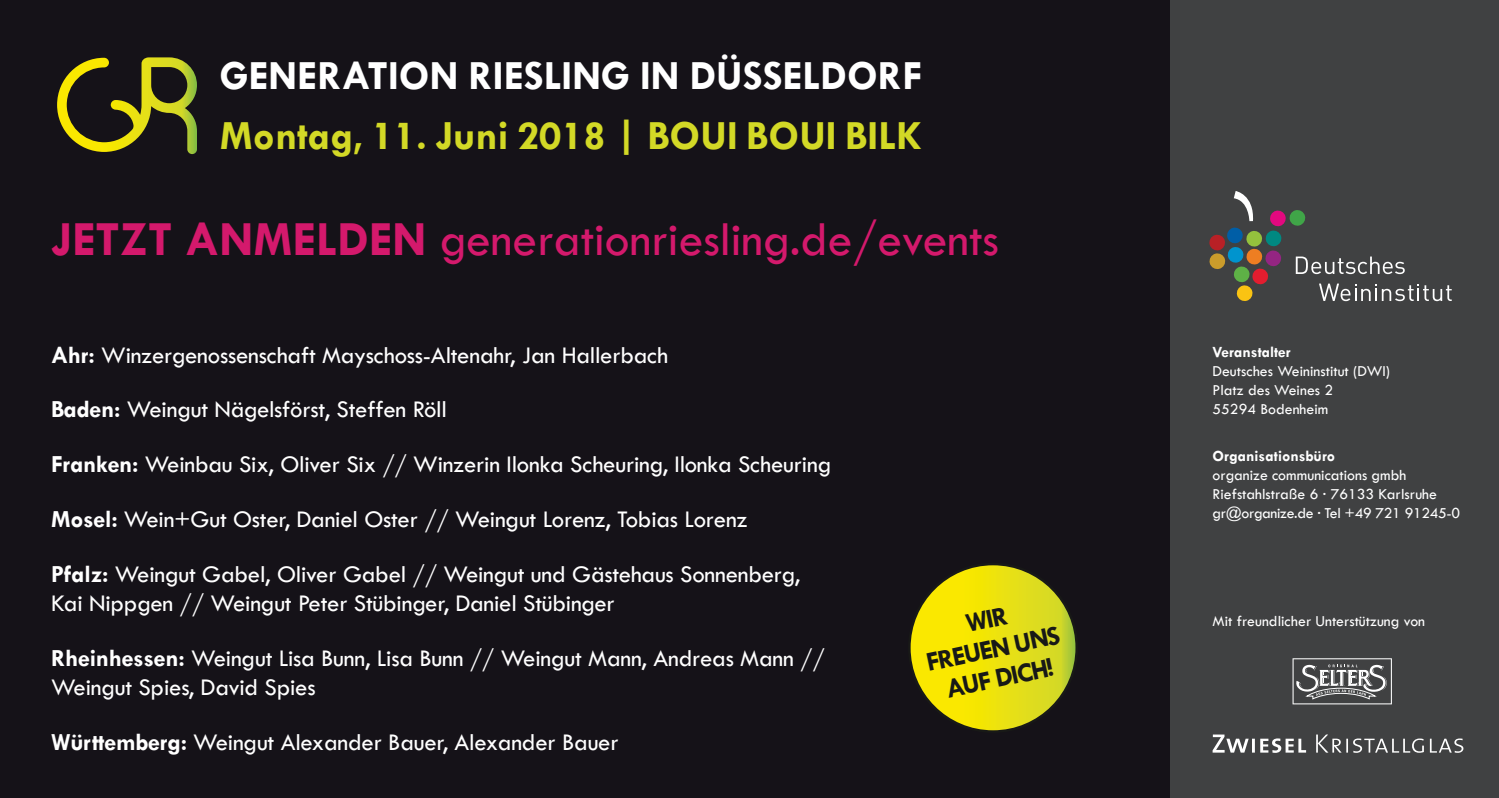
<style>
.page{position:relative;width:1499px;height:798px;background:#fff}
.page>*{position:absolute;margin:0;border:0;box-sizing:border-box;transform-origin:0 0}
.t1{font:49.5px "Tw Cen";color:#d4196c}
.t2{font:700 41.85px "Tw Cen";color:#d3d926}
.t3{font:700 41.85px "Tw Cen";color:#fff}
.t4{font:700 27.45px/29.9px "Tw Cen";color:#181917;text-align:center}
.t5{font:24.75px/29.2px "Tw Cen";letter-spacing:-.01em;color:#fff}
.t6{font:15.75px/18.9px "Tw Cen";color:#fff}
.t7{font:700 15.75px "Tw Cen";color:#fff}
.s1{font-weight:700}
</style>
<div class="page">
<div style="left:0;top:0;width:1499px;height:797px;background:#151218"></div>
<svg style="left:909px;top:564px;width:168px;height:167px;background:#e4db0e"></svg>
<div style="left:1170px;top:0;width:329px;height:797px;background:#404142"></div>
<svg style="left:1212px;top:734px;width:251px;height:18px"></svg>
<svg style="left:1292px;top:658px;width:100px;height:46px"></svg>
<svg style="left:1209px;top:191px;width:243px;height:110px"></svg>
<svg style="left:57px;top:57px;width:140px;height:97px"></svg>
<h2 class="t3" style="left:220px;top:54px;width:704px">GENERATION RIESLING IN DÜSSELDORF</h2>
<h2 class="t2" style="left:220px;top:113px;width:704px">Montag, 11. Juni 2018 | BOUI BOUI BILK</h2>
<h1 class="t1" style="left:51px;top:212px;width:950px"><span class="s1">JETZT ANMELDEN</span> generationriesling.de/events</h1>
<p class="t5" style="left:51px;top:340px;width:619px"><span class="s1">Ahr:</span> Winzergenossenschaft Mayschoss-Altenahr, Jan Hallerbach</p>
<p class="t5" style="left:51px;top:395px;width:397px"><span class="s1">Baden:</span> Weingut Nägelsförst, Steffen Röll</p>
<p class="t5" style="left:51px;top:449px;width:782px"><span class="s1">Franken:</span> Weinbau Six, Oliver Six // Winzerin Ilonka Scheuring, Ilonka Scheuring</p>
<p class="t5" style="left:51px;top:504px;width:698px"><span class="s1">Mosel:</span> Wein+Gut Oster, Daniel Oster // Weingut Lorenz, Tobias Lorenz</p>
<p class="t5" style="left:51px;top:559px;width:751px"><span class="s1">Pfalz:</span> Weingut Gabel, Oliver Gabel // Weingut und Gästehaus Sonnenberg,<br>Kai Nippgen // Weingut Peter Stübinger, Daniel Stübinger</p>
<p class="t5" style="left:51px;top:643px;width:775px"><span class="s1">Rheinhessen:</span> Weingut Lisa Bunn, Lisa Bunn // Weingut Mann, Andreas Mann //<br>Weingut Spies, David Spies</p>
<p class="t5" style="left:51px;top:727px;width:569px"><span class="s1">Württemberg:</span> Weingut Alexander Bauer, Alexander Bauer</p>
<p class="t4" style="left:917px;top:618px;width:138px;rotate:-12deg">WIR<br>FREUEN UNS<br>AUF DICH!</p>
<p class="t7" style="left:1212px;top:344px;width:80px">Veranstalter</p>
<p class="t6" style="left:1212px;top:362px;width:179px">Deutsches Weininstitut (DWI)<br>Platz des Weines 2<br>55294 Bodenheim</p>
<p class="t7" style="left:1212px;top:447px;width:124px">Organisationsbüro</p>
<p class="t6" style="left:1212px;top:465px;width:249px">organize communications gmbh<br>Riefstahlstraße 6 · 76133 Karlsruhe gr@organize.de · Tel +49 721 91245-0</p>
<p class="t6" style="left:1212px;top:611px;width:214px">Mit freundlicher Unterstützung von</p>
</div>
